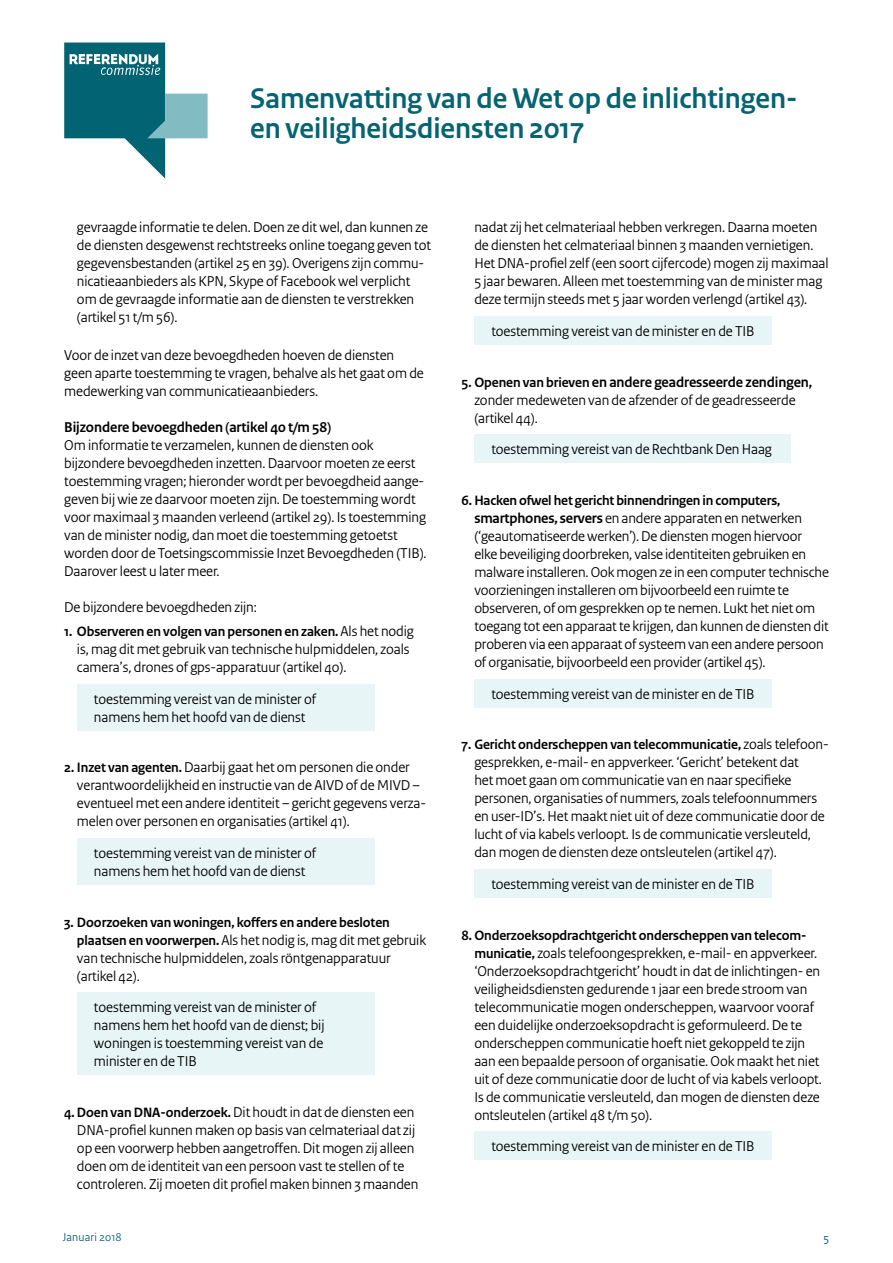
<style>
.page{position:relative;width:893px;height:1263px;background:#fff}
.page>*{position:absolute;margin:0;border:0;box-sizing:border-box;transform-origin:0 0}
.t1{font:700 30px/30px "Rijksoverheid Sans Heading";color:#056372}
.t2{font:15px/18px "Rijksoverheid Sans Heading";letter-spacing:-.005em;color:#000}
.t3{font:700 15px "Rijksoverheid Sans Heading";letter-spacing:-.005em;color:#000}
.t4{font:700 14.25px "Rijksoverheid Sans Heading";letter-spacing:-.005em;color:#000}
.t5{font:12px "Rijksoverheid Sans Heading";letter-spacing:.02em;color:#056372}
.t6{font:12px "Rijksoverheid Sans Text";color:#056372}
.s1{font-weight:400;font-size:15px}
.s2{font-weight:700;font-size:14.25px}
.s3{font-weight:700}
</style>
<div class="page">
<svg style="left:64px;top:43px;width:144px;height:136px"></svg>
<div style="left:77px;top:684px;width:298px;height:46px;background:#e7f5f6"></div>
<div style="left:77px;top:838px;width:298px;height:47px;background:#e7f5f6"></div>
<div style="left:77px;top:993px;width:298px;height:82px;background:#e7f5f6"></div>
<div style="left:474px;top:316px;width:298px;height:29px;background:#e7f5f6"></div>
<div style="left:474px;top:435px;width:317px;height:28px;background:#e7f5f6"></div>
<div style="left:474px;top:679px;width:298px;height:28px;background:#e7f5f6"></div>
<div style="left:474px;top:869px;width:298px;height:28px;background:#e7f5f6"></div>
<div style="left:474px;top:1131px;width:298px;height:29px;background:#e7f5f6"></div>
<h1 class="t1" style="left:250px;top:84px;width:549px">Samenvatting van de Wet op de inlichtingen&shy;en veiligheidsdiensten 2017</h1>
<p class="t2" style="left:77px;top:219px;width:356px">gevraagde informatie te delen. Doen ze dit wel, dan kunnen ze de diensten desgewenst rechtstreeks online toegang geven tot gegevensbestanden (artikel 25 en 39). Overigens zijn commu&shy;nicatieaanbieders als KPN, Skype of Facebook wel verplicht om de gevraagde informatie aan de diensten te verstrekken (artikel 51 t/m 56).</p>
<p class="t2" style="left:64px;top:346px;width:361px">Voor de inzet van deze bevoegdheden hoeven de diensten geen aparte toestemming te vragen, behalve als het gaat om de medewerking van communicatieaanbieders.</p>
<p class="t3" style="left:64px;top:419px;width:269px">Bijzondere bevoegdheden (artikel 40 t/m 58)</p>
<p class="t2" style="left:64px;top:436px;width:364px">Om informatie te verzamelen, kunnen de diensten ook bijzondere bevoegdheden inzetten. Daarvoor moeten ze eerst toestemming vragen; hieronder wordt per bevoegdheid aange&shy;geven bij wie ze daarvoor moeten zijn. De toestemming wordt voor maximaal 3 maanden verleend (artikel 29). Is toestemming van de minister nodig, dan moet die toestemming getoetst worden door de Toetsingscommissie Inzet Bevoegdheden (TIB).<br>Daarover leest u later meer.</p>
<p class="t2" style="left:64px;top:598px;width:194px">De bijzondere bevoegdheden zijn:</p>
<p class="t4" style="left:64px;top:623px;width:351px">1. Observeren en volgen van personen en zaken. <span class="s1">Als het nodig</span></p>
<p class="t2" style="left:77px;top:640px;width:334px">is, mag dit met gebruik van technische hulpmiddelen, zoals camera’s, drones of gps-apparatuur (artikel 40).</p>
<p class="t2" style="left:94px;top:690px;width:224px">toestemming vereist van de minister of namens hem het hoofd van de dienst</p>
<p class="t2" style="left:77px;top:759px;width:351px;text-indent:-13px"><span class="s2">2. Inzet van agenten.</span> Daarbij gaat het om personen die onder verantwoordelijkheid en instructie van de AIVD of de MIVD – eventueel met een andere identiteit – gericht gegevens verza&shy;melen over personen en organisaties (artikel 41).</p>
<p class="t2" style="left:94px;top:844px;width:224px">toestemming vereist van de minister of namens hem het hoofd van de dienst</p>
<p class="t4" style="left:64px;top:914px;width:327px">3. Doorzoeken van woningen, koffers en andere besloten</p>
<p class="t2" style="left:77px;top:931px;width:351px"><span class="s2">plaatsen en voorwerpen.</span> Als het nodig is, mag dit met gebruik van technische hulpmiddelen, zoals röntgenapparatuur (artikel 42).</p>
<p class="t2" style="left:94px;top:999px;width:232px">toestemming vereist van de minister of namens hem het hoofd van de dienst; bij woningen is toestemming vereist van de minister en de TIB</p>
<p class="t2" style="left:77px;top:1103px;width:343px;text-indent:-13px"><span class="s2">4. Doen van DNA-onderzoek.</span> Dit houdt in dat de diensten een DNA-profiel kunnen maken op basis van celmateriaal dat zij op een voorwerp hebben aangetroffen. Dit mogen zij alleen doen om de identiteit van een persoon vast te stellen of te controleren. Zij moeten dit profiel maken binnen 3 maanden</p>
<p class="t2" style="left:474px;top:219px;width:356px">nadat zij het celmateriaal hebben verkregen. Daarna moeten de diensten het celmateriaal binnen 3 maanden vernietigen.<br>Het DNA-profiel zelf (een soort cijfercode) mogen zij maximaal 5 jaar bewaren. Alleen met toestemming van de minister mag deze termijn steeds met 5 jaar worden verlengd (artikel 43).</p>
<p class="t2" style="left:491px;top:322px;width:265px">toestemming vereist van de minister en de TIB</p>
<p class="t2" style="left:474px;top:373px;width:339px;text-indent:-13px"><span class="s2">5. Openen van brieven</span> <span class="s3">en andere geadresseerde zendingen, </span>zonder medeweten van de afzender of de geadresseerde (artikel 44).</p>
<p class="t2" style="left:491px;top:441px;width:282px">toestemming vereist van de Rechtbank Den Haag</p>
<p class="t4" style="left:462px;top:492px;width:320px">6. Hacken ofwel het gericht binnendringen in computers,</p>
<p class="t2" style="left:474px;top:509px;width:356px"><span class="s3">smartphones, servers</span> en andere apparaten en netwerken (‘geautomatiseerde werken’). De diensten mogen hiervoor<br>elke beveiliging doorbreken, valse identiteiten gebruiken en malware installeren. Ook mogen ze in een computer technische voorzieningen installeren om bijvoorbeeld een ruimte te observeren, of om gesprekken op te nemen. Lukt het niet om toegang tot een apparaat te krijgen, dan kunnen de diensten dit proberen via een apparaat of systeem van een andere persoon of organisatie, bijvoorbeeld een provider (artikel 45).</p>
<p class="t2" style="left:491px;top:685px;width:265px">toestemming vereist van de minister en de TIB</p>
<p class="t4" style="left:462px;top:736px;width:369px">7. Gericht onderscheppen van telecommunicatie, <span class="s1">zoals telefoon-</span></p>
<p class="t2" style="left:474px;top:753px;width:352px">gesprekken, e-mail- en appverkeer. ‘Gericht’ betekent dat<br>het moet gaan om communicatie van en naar specifieke personen, organisaties of nummers, zoals telefoonnummers en user-ID’s. Het maakt niet uit of deze communicatie door de lucht of via kabels verloopt. Is de communicatie versleuteld, dan mogen de diensten deze ontsleutelen (artikel 47).</p>
<p class="t2" style="left:491px;top:875px;width:265px">toestemming vereist van de minister en de TIB</p>
<p class="t4" style="left:462px;top:927px;width:346px">8. Onderzoeksopdrachtgericht onderscheppen van telecom-</p>
<p class="t2" style="left:474px;top:944px;width:349px"><span class="s2">municatie,</span> zoals telefoongesprekken, e-mail- en appverkeer. ‘Onderzoeksopdrachtgericht’ houdt in dat de inlichtingen- en veiligheidsdiensten gedurende 1 jaar een brede stroom van telecommunicatie mogen onderscheppen, waarvoor vooraf een duidelijke onderzoeksopdracht is geformuleerd. De te onderscheppen communicatie hoeft niet gekoppeld te zijn aan een bepaalde persoon of organisatie. Ook maakt het niet uit of deze communicatie door de lucht of via kabels verloopt.<br>Is de communicatie versleuteld, dan mogen de diensten deze ontsleutelen (artikel 48 t/m 50).</p>
<p class="t2" style="left:491px;top:1137px;width:265px">toestemming vereist van de minister en de TIB</p>
<p class="t5" style="left:63px;top:1230px;width:61px">Januari 2018</p>
<p class="t6" style="left:823px;top:1231px;width:7px">5</p>
</div>
